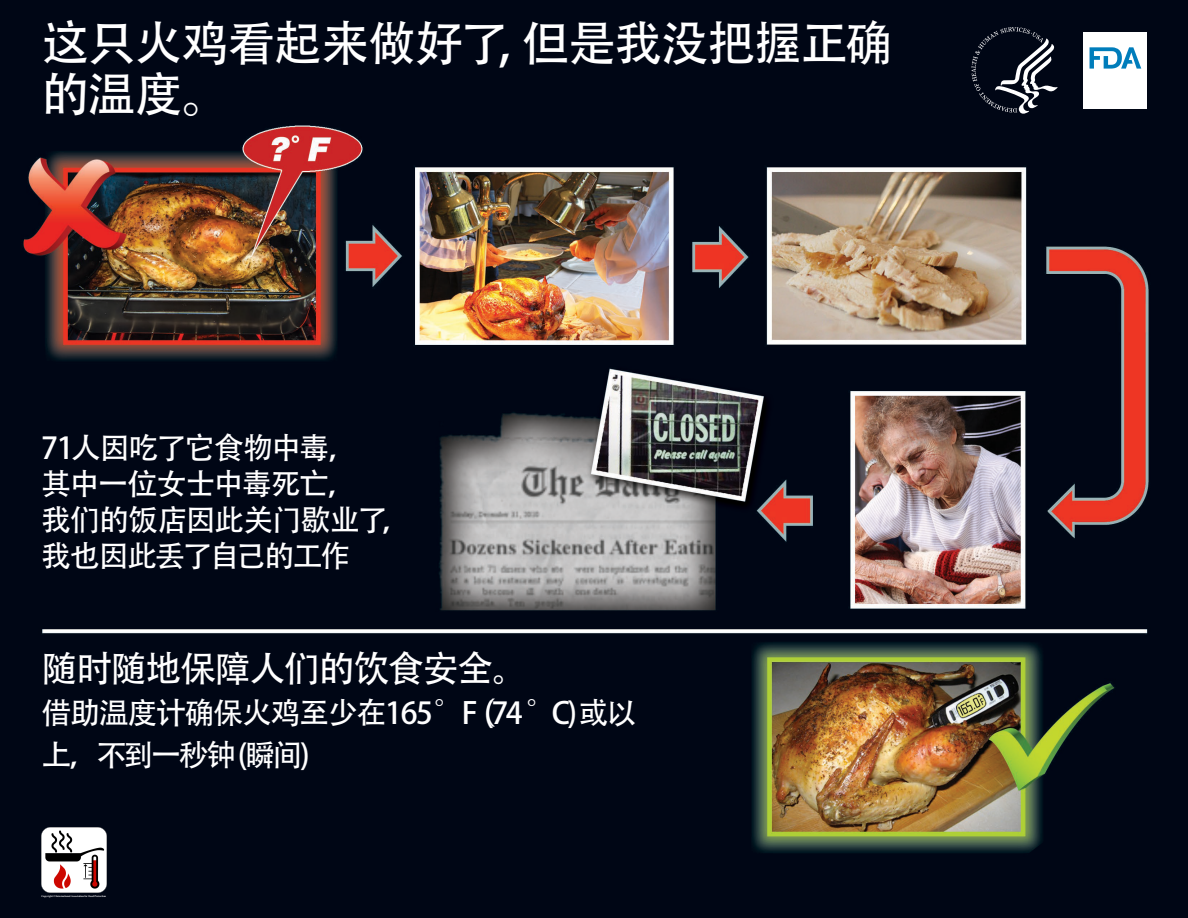
<style>
.page{position:relative;width:1188px;height:918px;background:#fff}
.page>*{position:absolute;margin:0;border:0;box-sizing:border-box;transform-origin:0 0}
.t1{font:48px/51px "Adobe Heiti Std";letter-spacing:-.03em;color:#fff}
.t2{font:36px "Adobe Heiti Std";letter-spacing:-.035em;color:#fff}
.t3{font:30px/36px "Adobe Heiti Std";letter-spacing:-.045em;color:#fff}
.t4{font:700 2.7px "Times New Roman";color:#fff}
.s1{font-family:"Koz Go Pr 6 N"}
</style>
<div class="page">
<img style="left:0;top:0;width:1188px;height:918px">
<div style="left:1018px;top:842px;width:150px;height:65px;background:#000615"></div>
<div style="left:32px;top:820px;width:81px;height:84px;background:#000615"></div>
<div style="left:32px;top:662px;width:701px;height:136px;background:#000615"></div>
<div style="left:81px;top:428px;width:302px;height:140px;background:#000615"></div>
<div style="left:29px;top:14px;width:801px;height:108px;background:#000615"></div>
<img style="left:41px;top:828px;width:65px;height:65px">
<div style="left:1083px;top:33px;width:64px;height:76px;background:#fff"></div>
<svg style="left:1090px;top:47px;width:51px;height:22px"></svg>
<svg style="left:971px;top:27px;width:87px;height:87px;background:#282d39"></svg>
<p class="t1" style="left:41px;top:19px;width:853px">这只火鸡看起来做好了, 但是我没把握正确的温度<span class="s1">。</span></p>
<p class="t3" style="left:41px;top:430px;width:372px">71人因吃了它食物中毒，<br>其中一位女士中毒死亡，<br>我们的饭店因此关门歇业了，我也因此丢了自己的工作</p>
<p class="t2" style="left:41px;top:647px;width:488px">随时随地保障人们的饮食安全。</p>
<p class="t3" style="left:41px;top:693px;width:596px;line-height:42.3px">借助温度计确保火鸡至少在165°F（(74 °C) 或以上，不到一秒钟 (瞬间)</p>
<p class="t4" style="left:41px;top:894px;width:66px">Copyright © International Association for Food Protection</p>
</div>
